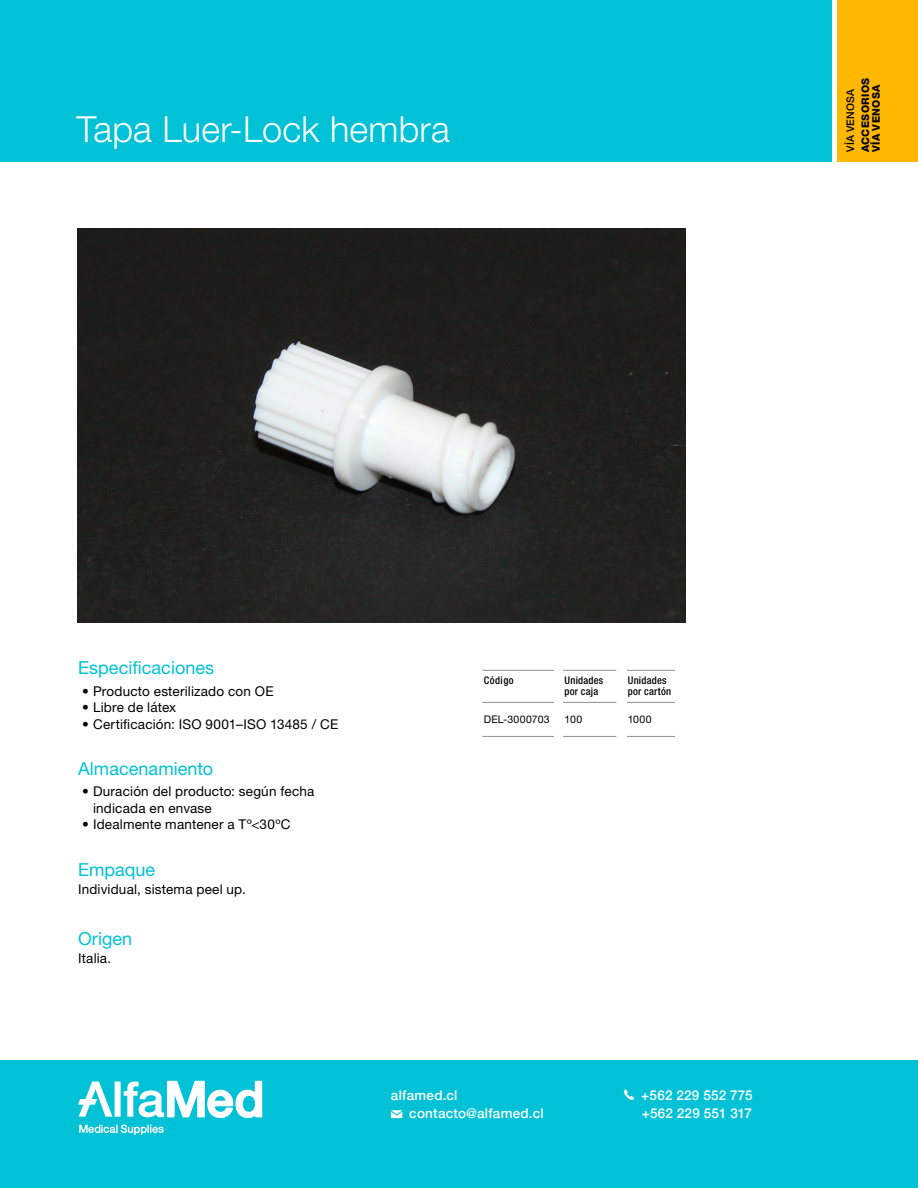
<style>
.page{position:relative;width:918px;height:1188px;background:#fff}
.page>*{position:absolute;margin:0;border:0;box-sizing:border-box;transform-origin:0 0}
.Titulo-Cabecera{font:300 36px "Helvetica Neue LT Std";letter-spacing:.005em;color:#fff}
.Subtitulos{font:18px "Helvetica Neue LT Std";color:#00c1d5}
.Subtitulos-2{font:13.5px/16.5px "Helvetica Neue LT Std";letter-spacing:.015em;color:#000}
.Piecera{font:500 13.5px "Helvetica Neue";letter-spacing:.015em;color:#fff}
.Cuerpo-Tabla{font:500 condensed 10.5px/11.2px "Helvetica Neue LT Std";letter-spacing:.025em;color:#000}
.t1{font:800 10.5px/10.5px "Helvetica Neue LT Std";letter-spacing:.03em;color:#000}
.Cuerpo-Tabla-2{font:10.5px "Helvetica Neue LT Std";letter-spacing:.025em;color:#000}
.t2{font:500 10.5px "Helvetica Neue LT Std";letter-spacing:.02em;color:#000}
</style>
<div class="page">
<img style="left:77px;top:229px;width:609px;height:393px">
<hr style="left:482px;top:670px;width:72px;height:1px;background:#939091">
<hr style="left:563px;top:670px;width:53px;height:1px;background:#939091">
<hr style="left:627px;top:670px;width:48px;height:1px;background:#939091">
<hr style="left:482px;top:702px;width:72px;height:1px;background:#939091">
<hr style="left:563px;top:702px;width:53px;height:1px;background:#939091">
<hr style="left:627px;top:702px;width:48px;height:1px;background:#939091">
<hr style="left:482px;top:736px;width:72px;height:1px;background:#939091">
<hr style="left:563px;top:736px;width:53px;height:1px;background:#939091">
<hr style="left:627px;top:736px;width:48px;height:1px;background:#939091">
<div style="left:0;top:0;width:831px;height:162px;background:#00c1d5"></div>
<div style="left:837px;top:0;width:81px;height:162px;background:#ffb700"></div>
<div style="left:0;top:1060px;width:918px;height:128px;background:#00c1d5"></div>
<div style="left:115px;top:1082px;width:6px;height:35px;background:#fff"></div>
<svg style="left:124px;top:1081px;width:138px;height:37px"></svg>
<svg style="left:78px;top:1081px;width:34px;height:36px"></svg>
<svg style="left:79px;top:1125px;width:85px;height:10px"></svg>
<svg style="left:624px;top:1089px;width:10px;height:11px"></svg>
<svg style="left:391px;top:1110px;width:11px;height:8px"></svg>
<p class="Titulo-Cabecera" style="left:77px;top:107px;width:375px">Tapa Luer-Lock hembra</p>
<p class="t2" style="left:844px;top:152px;width:65px;rotate:-90deg">VÍA VENOSA</p>
<p class="t1" style="left:860px;top:152px;width:76px;rotate:-90deg">ACCESORIOS<br>VÍA VENOSA</p>
<p class="Subtitulos" style="left:78px;top:657px;width:138px">Especificaciones</p>
<p class="Subtitulos-2" style="left:82px;top:683px;width:193px">• Producto esterilizado con OE</p>
<p class="Subtitulos-2" style="left:82px;top:699px;width:96px">• Libre de látex</p>
<p class="Subtitulos-2" style="left:82px;top:716px;width:258px">• Certificación: ISO 9001–ISO 13485 / CE</p>
<p class="Subtitulos" style="left:78px;top:758px;width:137px">Almacenamiento</p>
<p class="Subtitulos-2" style="left:93px;top:783px;width:223px;text-indent:-11px">• Duración del producto: según fecha indicada en envase</p>
<p class="Subtitulos-2" style="left:82px;top:816px;width:210px">• Idealmente mantener a Tº&lt;30ºC</p>
<p class="Subtitulos" style="left:78px;top:859px;width:79px">Empaque</p>
<p class="Subtitulos-2" style="left:78px;top:881px;width:169px">Individual, sistema peel up.</p>
<p class="Subtitulos" style="left:78px;top:928px;width:56px">Origen</p>
<p class="Subtitulos-2" style="left:78px;top:950px;width:35px">Italia.</p>
<p class="Cuerpo-Tabla" style="left:484px;top:674px;width:32px">Código</p>
<p class="Cuerpo-Tabla" style="left:565px;top:674px;width:40px">Unidades por caja</p>
<p class="Cuerpo-Tabla" style="left:628px;top:674px;width:45px">Unidades por cartón</p>
<p class="Cuerpo-Tabla-2" style="left:484px;top:713px;width:68px">DEL-3000703</p>
<p class="Cuerpo-Tabla-2" style="left:565px;top:713px;width:19px">100</p>
<p class="Cuerpo-Tabla-2" style="left:628px;top:713px;width:25px">1000</p>
<p class="Piecera" style="left:391px;top:1084px;width:68px">alfamed.cl</p>
<p class="Piecera" style="left:409px;top:1102px;width:136px">contacto@alfamed.cl</p>
<p class="Piecera" style="left:641px;top:1084px;width:113px">+562 229 552 775</p>
<p class="Piecera" style="left:642px;top:1102px;width:112px">+562 229 551 317</p>
</div>
